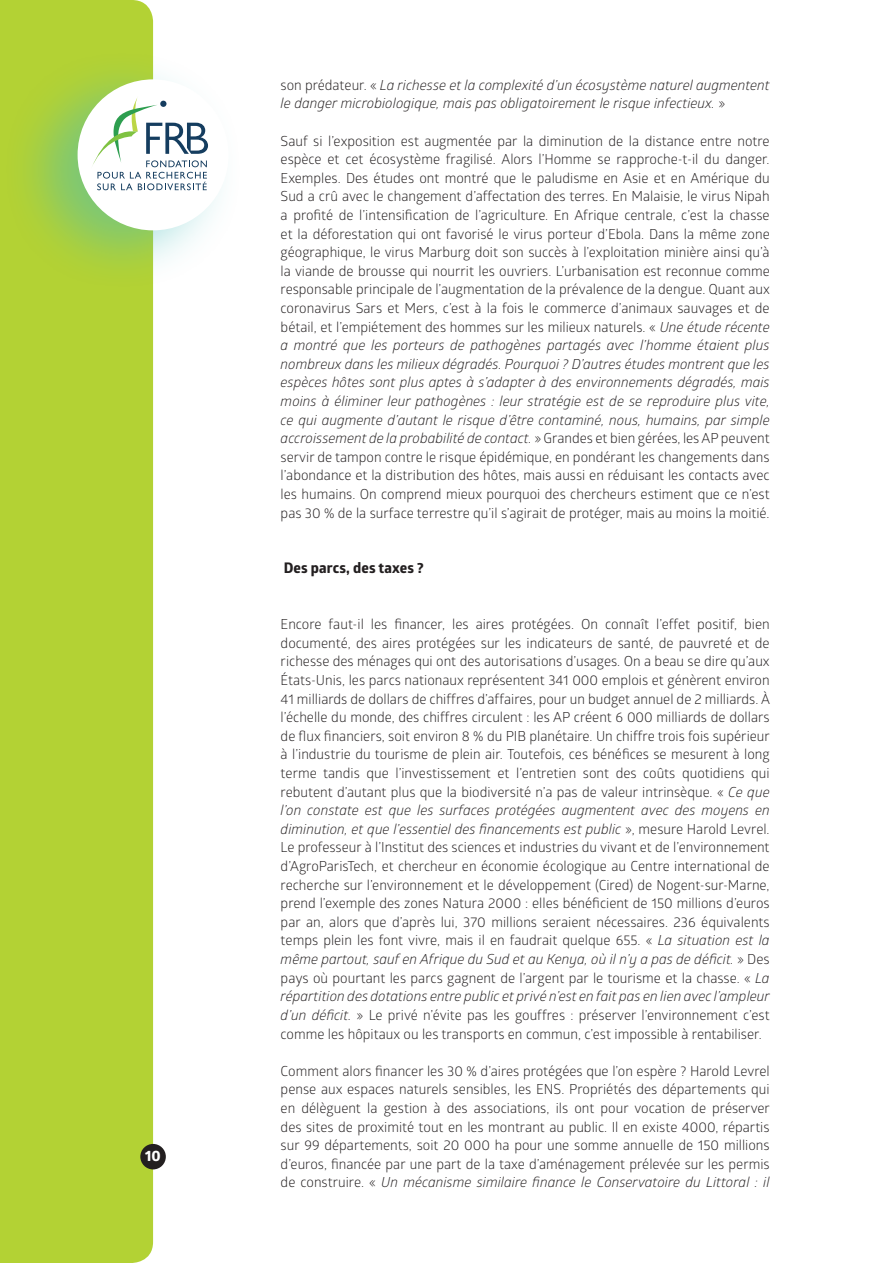
<style>
.page{position:relative;width:893px;height:1263px;background:#fff}
.page>*{position:absolute;margin:0;border:0;box-sizing:border-box;transform-origin:0 0}
.t1{font:700 14.85px "Globerx";color:#fff}
.sous-titre1{font:700 14.7px "Globerx";letter-spacing:.01em;color:#231f20}
.texte_courant___saut{font:13.8px/18.6px "Glober";color:#231f20;text-align:justify}
.texte_courant___saut-2{font:italic 13.8px/18.6px "Glober";color:#231f20}
.s1{font-style:normal}
.s2{font-style:italic}
</style>
<div class="page">
<div style="left:0;top:0;width:153px;height:1263px;background:#b3d234"></div>
<div style="left:1px;top:48px;width:243px;height:244px;background:#44bdbb;opacity:.5"></div>
<div style="left:78px;top:79px;width:151px;height:151px;background:#fff;border-radius:50%"></div>
<svg style="left:91px;top:96px;width:117px;height:94px"></svg>
<div style="left:140px;top:1144px;width:26px;height:25px;background:#231f20;border-radius:50%"></div>
<p class="t1" style="left:145px;top:1145px;width:17px">10</p>
<p class="texte_courant___saut-2" style="left:281px;top:75px;width:490px"><span class="s1">son prédateur. «</span> La richesse et la complexité d’un écosystème naturel augmentent le danger microbiologique, mais pas obligatoirement le risque infectieux. <span class="s1">»</span></p>
<p class="texte_courant___saut" style="left:281px;top:131px;width:491px">Sauf si l’exposition est augmentée par la diminution de la distance entre notre espèce et cet écosystème fragilisé. Alors l’Homme se rapproche-t-il du danger.<br>Exemples. Des études ont montré que le paludisme en Asie et en Amérique du Sud a crû avec le changement d’affectation des terres. En Malaisie, le virus Nipah a profité de l’intensification de l’agriculture. En Afrique centrale, c’est la chasse et la déforestation qui ont favorisé le virus porteur d’Ebola. Dans la même zone géographique, le virus Marburg doit son succès à l’exploitation minière ainsi qu’à la viande de brousse qui nourrit les ouvriers. L’urbanisation est reconnue comme responsable principale de l’augmentation de la prévalence de la dengue. Quant aux coronavirus Sars et Mers, c’est à la fois le commerce d’animaux sauvages et de bétail, et l’empiétement des hommes sur les milieux naturels. « <span class="s2">Une étude récente a montré que les porteurs de pathogènes partagés avec l’homme étaient plus nombreux dans les milieux dégradés. Pourquoi ? D’autres études montrent que les espèces hôtes sont plus aptes à s’adapter à des environnements dégradés, mais moins à éliminer leur pathogènes : leur stratégie est de se reproduire plus vite, ce qui augmente d’autant le risque d’être contaminé, nous, humains, par simple accroissement de la probabilité de contact.</span> » Grandes et bien gérées, les AP peuvent servir de tampon contre le risque épidémique, en pondérant les changements dans l’abondance et la distribution des hôtes, mais aussi en réduisant les contacts avec les humains. On comprend mieux pourquoi des chercheurs estiment que ce n’est pas 30 % de la surface terrestre qu’il s’agirait de protéger, mais au moins la moitié.</p>
<p class="sous-titre1" style="left:284px;top:557px;width:141px">Des parcs, des taxes ?</p>
<p class="texte_courant___saut" style="left:281px;top:614px;width:491px">Encore faut-il les financer, les aires protégées. On connaît l’effet positif, bien documenté, des aires protégées sur les indicateurs de santé, de pauvreté et de richesse des ménages qui ont des autorisations d’usages. On a beau se dire qu’aux États-Unis, les parcs nationaux représentent 341 000 emplois et génèrent environ 41 milliards de dollars de chiffres d’affaires, pour un budget annuel de 2 milliards. À l’échelle du monde, des chiffres circulent : les AP créent 6 000 milliards de dollars de flux financiers, soit environ 8 % du PIB planétaire. Un chiffre trois fois supérieur à l’industrie du tourisme de plein air. Toutefois, ces bénéfices se mesurent à long terme tandis que l’investissement et l’entretien sont des coûts quotidiens qui rebutent d’autant plus que la biodiversité n’a pas de valeur intrinsèque. « <span class="s2">Ce que l’on constate est que les surfaces protégées augmentent avec des moyens en diminution, et que l’essentiel des financements est public</span> », mesure Harold Levrel.<br>Le professeur à l’Institut des sciences et industries du vivant et de l’environnement d’AgroParisTech, et chercheur en économie écologique au Centre international de recherche sur l’environnement et le développement (Cired) de Nogent-sur-Marne, prend l’exemple des zones Natura 2000 : elles bénéficient de 150 millions d’euros par an, alors que d’après lui, 370 millions seraient nécessaires. 236 équivalents temps plein les font vivre, mais il en faudrait quelque 655. « <span class="s2">La situation est la même partout, sauf en Afrique du Sud et au Kenya, où il n’y a pas de déficit.</span> » Des pays où pourtant les parcs gagnent de l’argent par le tourisme et la chasse. « <span class="s2">La répartition des dotations entre public et privé n’est en fait pas en lien avec l’ampleur d’un déficit.</span> » Le privé n’évite pas les gouffres : préserver l’environnement c’est comme les hôpitaux ou les transports en commun, c’est impossible à rentabiliser.</p>
<p class="texte_courant___saut" style="left:281px;top:1061px;width:491px">Comment alors financer les 30 % d’aires protégées que l’on espère ? Harold Levrel pense aux espaces naturels sensibles, les ENS. Propriétés des départements qui en délèguent la gestion à des associations, ils ont pour vocation de préserver des sites de proximité tout en les montrant au public. Il en existe 4000, répartis sur 99 départements, soit 20 000 ha pour une somme annuelle de 150 millions d’euros, financée par une part de la taxe d’aménagement prélevée sur les permis de construire. « <span class="s2">Un mécanisme similaire finance le Conservatoire du Littoral : il</span></p>
</div>
